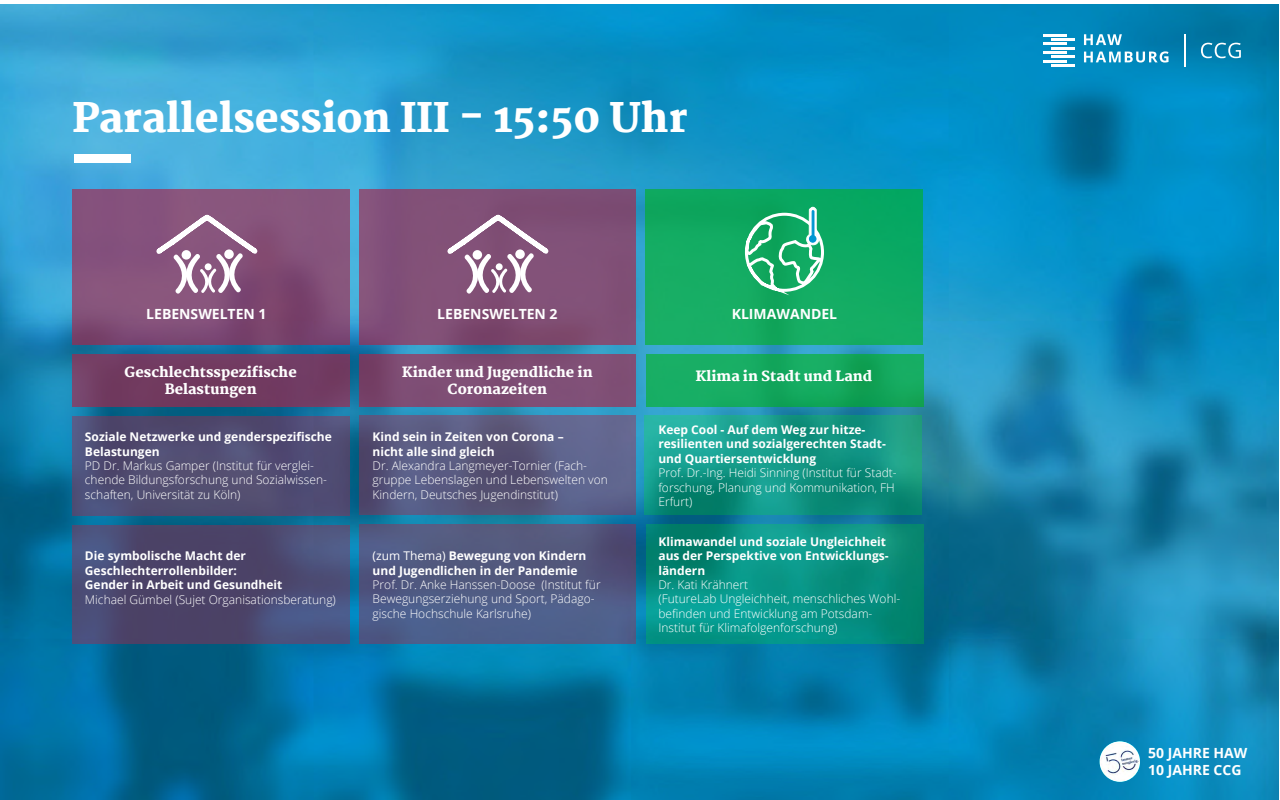
<style>
.page{position:relative;width:1280px;height:800px;background:#fff}
.page>*{position:absolute;margin:0;border:0;box-sizing:border-box;transform-origin:0 0}
.t1{font:800 40px "Martel";color:#fff}
.t2{font:800 14px/16.8px "Martel";color:#fff;text-align:center}
.t3{font:700 14px/16.8px "Open Sans";color:#fff}
.t4{font:300 12px/14.4px "Open Sans";color:#fff}
.t5{font:700 12px/14.4px "Open Sans";color:#fff}
.s1{font-weight:400}
</style>
<div class="page">
<img style="left:0;top:5px;width:1278px;height:795px">
<div style="left:72px;top:354px;width:277px;height:52px;background:#713a61"></div>
<img style="left:1100px;top:741px;width:40px;height:41px;border-radius:20px">
<hr style="left:1043px;top:34px;width:24px;height:2px;background:#fff">
<hr style="left:1043px;top:43px;width:24px;height:2px;background:#fff">
<hr style="left:1043px;top:52px;width:24px;height:2px;background:#fff">
<hr style="left:1043px;top:60px;width:24px;height:2px;background:#fff">
<hr style="left:1052px;top:65px;width:23px;height:2px;background:#fff">
<svg style="left:1049px;top:21px;width:120px;height:42px"></svg>
<hr style="left:1184px;top:34px;width:1px;height:33px;background:#fff">
<svg style="left:1201px;top:32px;width:52px;height:26px"></svg>
<svg style="left:72px;top:416px;width:277px;height:99px;background:#504c72"></svg>
<svg style="left:359px;top:416px;width:277px;height:99px;background:#595a80"></svg>
<svg style="left:72px;top:525px;width:277px;height:119px;background:#4b4971"></svg>
<svg style="left:359px;top:525px;width:277px;height:119px;background:#505a83"></svg>
<svg style="left:644px;top:416px;width:278px;height:99px;background:#139784"></svg>
<svg style="left:646px;top:525px;width:278px;height:119px;background:#079182"></svg>
<div style="left:645px;top:189px;width:278px;height:155px;background:#12ab63"></div>
<svg style="left:745px;top:206px;width:79px;height:87px"></svg>
<div style="left:809px;top:235px;width:8px;height:8px;background:#0096d2;border:1px solid #0096d2;border-radius:50%"></div>
<div style="left:74px;top:154px;width:56px;height:9px;background:#fff"></div>
<div style="left:72px;top:189px;width:277px;height:155px;background:linear-gradient(to bottom,#89567f,#7d4972)"></div>
<svg style="left:155px;top:214px;width:104px;height:81px"></svg>
<div style="left:359px;top:354px;width:277px;height:52px;background:linear-gradient(to right,#7a476e,#815178)"></div>
<div style="left:359px;top:189px;width:277px;height:155px;background:#815077"></div>
<div style="left:646px;top:354px;width:277px;height:52px;background:linear-gradient(to right,#19af66,#11a458)"></div>
<svg style="left:447px;top:214px;width:102px;height:80px"></svg>
<h1 class="t1" style="left:73px;top:95px;width:617px">Parallelsession III - 15:50 Uhr</h1>
<p class="t3" style="left:146px;top:305px;width:122px">LEBENSWELTEN 1</p>
<p class="t3" style="left:437px;top:305px;width:122px">LEBENSWELTEN 2</p>
<p class="t3" style="left:732px;top:306px;width:107px">KLIMAWANDEL</p>
<p class="t2" style="left:125px;top:364px;width:174px">Geschlechtsspezifische<br>Belastungen</p>
<p class="t5" style="left:85px;top:429px;width:249px">Soziale Netzwerke und genderspezifische<br>Belastungen</p>
<p class="t4" style="left:85px;top:458px;width:244px">PD Dr. Markus Gamper (Institut für verglei&shy;chende Bildungsforschung und Sozialwissen&shy;schaften, Universität zu Köln)</p>
<p class="t5" style="left:85px;top:549px;width:199px">Die symbolische Macht der<br>Geschlechterrollenbilder:<br>Gender in Arbeit und Gesundheit</p>
<p class="t4" style="left:85px;top:592px;width:252px">Michael Gümbel (Sujet Organisationsberatung)</p>
<p class="t2" style="left:402px;top:364px;width:192px">Kinder und Jugendliche in<br>Coronazeiten</p>
<p class="t2" style="left:696px;top:368px;width:178px">Klima in Stadt und Land</p>
<p class="t5" style="left:373px;top:429px;width:193px">Kind sein in Zeiten von Corona – nicht alle sind gleich</p>
<p class="t4" style="left:373px;top:458px;width:237px">Dr. Alexandra Langmeyer-Tornier (Fach&shy;gruppe Lebenslagen und Lebenswelten von<br>Kindern, Deutsches Jugendinstitut)</p>
<p class="t5" style="left:373px;top:548px;width:215px"><span class="s1">(zum Thema)</span> Bewegung von Kindern und Jugendlichen in der Pandemie</p>
<p class="t4" style="left:373px;top:577px;width:230px">Prof. Dr. Anke Hanssen-Doose (Institut für<br>Bewegungserziehung und Sport, Pädago&shy;gische Hochschule Karlsruhe)</p>
<p class="t5" style="left:658px;top:422px;width:229px">Keep Cool - Auf dem Weg zur hitze&shy;resilienten und sozialgerechten Stadt&shy;und Quartiersentwicklung</p>
<p class="t4" style="left:658px;top:465px;width:240px">Prof. Dr.-Ing. Heidi Sinning (Institut für Stadt&shy;forschung, Planung und Kommunikation, FH<br>Erfurt)</p>
<p class="t5" style="left:658px;top:534px;width:232px">Klimawandel und soziale Ungleichheit aus der Perspektive von Entwicklungs&shy;ländern</p>
<p class="t4" style="left:658px;top:577px;width:243px">Dr. Kati Krähnert<br>(FutureLab Ungleichheit, menschliches Wohl&shy;befinden und Entwicklung am Potsdam-Institut für Klimafolgenforschung)</p>
<p class="t3" style="left:1148px;top:744px;width:101px">50 JAHRE HAW<br>10 JAHRE CCG</p>
</div>
